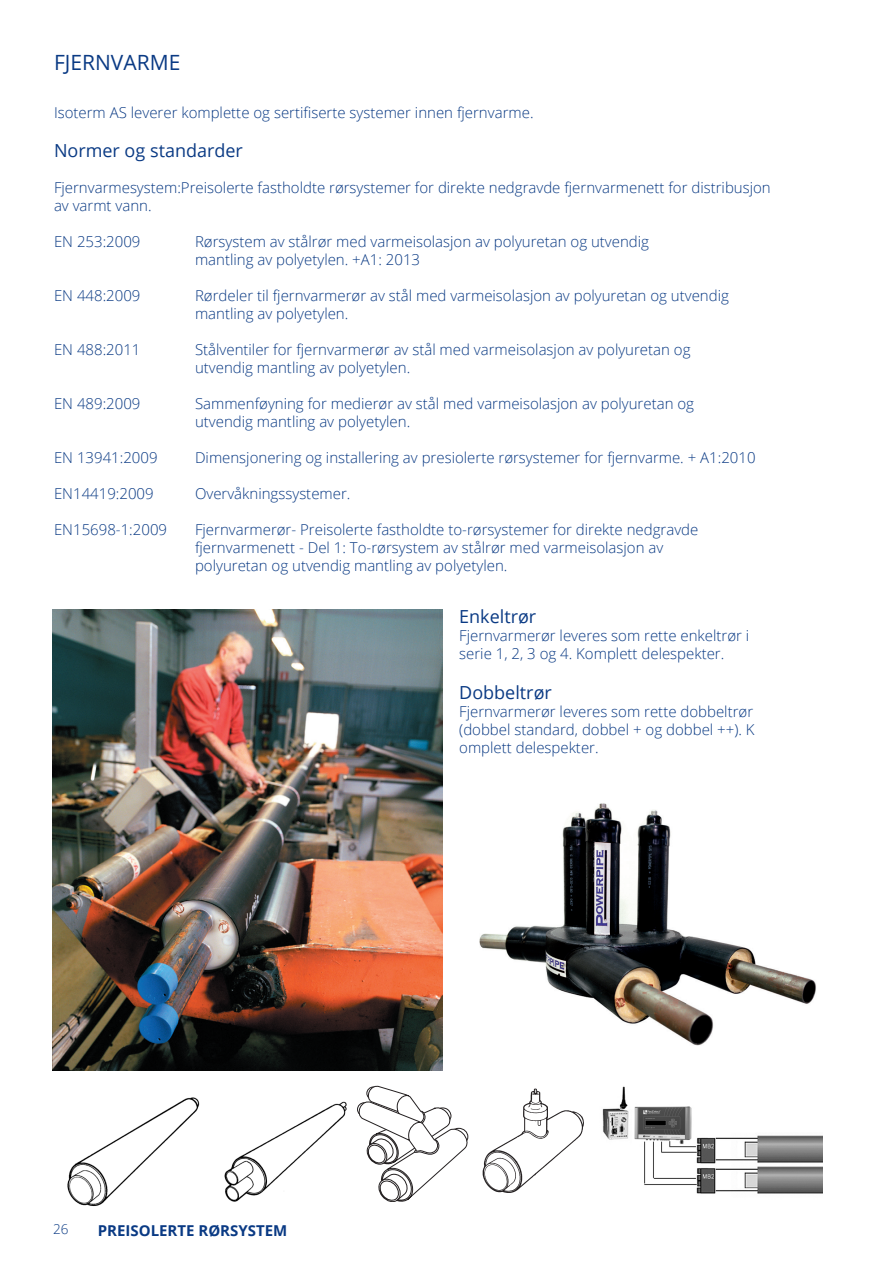
<style>
.page{position:relative;width:893px;height:1263px;background:#fff}
.page>*{position:absolute;margin:0;border:0;box-sizing:border-box;transform-origin:0 0}
.t1{font:21px "Open Sans";color:#0a3a84}
.t2{font:18px "Open Sans";color:#0a3a84}
.t3{font:300 15px/18px "Open Sans";color:#0a3a84}
.t4{font:700 15px "Open Sans";color:#0a3a84}
.t5{font:300 13.5px "Open Sans";color:#0a3a84}
</style>
<div class="page">
<img style="left:479px;top:803px;width:337px;height:243px">
<img style="left:53px;top:609px;width:390px;height:461px">
<img style="left:67px;top:1097px;width:133px;height:109px">
<img style="left:482px;top:1088px;width:102px;height:105px">
<img style="left:224px;top:1101px;width:123px;height:101px">
<img style="left:602px;top:1086px;width:221px;height:108px">
<svg style="left:357px;top:1086px;width:111px;height:116px"></svg>
<p class="t1" style="left:54px;top:48px;width:128px">FJERNVARME</p>
<p class="t3" style="left:54px;top:103px;width:481px">Isoterm AS leverer komplette og sertifiserte systemer innen fjernvarme.</p>
<p class="t2" style="left:54px;top:139px;width:190px">Normer og standarder</p>
<p class="t3" style="left:54px;top:179px;width:718px">Fjernvarmesystem:Preisolerte fastholdte rørsystemer for direkte nedgravde fjernvarmenett for distribusjon av varmt vann.</p>
<p class="t3" style="left:54px;top:233px;width:88px">EN 253:2009</p>
<p class="t3" style="left:195px;top:233px;width:456px">Rørsystem av stålrør med varmeisolasjon av polyuretan og utvendig mantling av polyetylen. +A1: 2013</p>
<p class="t3" style="left:54px;top:287px;width:88px">EN 448:2009</p>
<p class="t3" style="left:195px;top:287px;width:535px">Rørdeler til fjernvarmerør av stål med varmeisolasjon av polyuretan og utvendig</p>
<p class="t3" style="left:195px;top:305px;width:155px">mantling av polyetylen.</p>
<p class="t3" style="left:54px;top:341px;width:88px">EN 488:2011</p>
<p class="t3" style="left:195px;top:341px;width:497px">Stålventiler for fjernvarmerør av stål med varmeisolasjon av polyuretan og utvendig mantling av polyetylen.</p>
<p class="t3" style="left:54px;top:395px;width:88px">EN 489:2009</p>
<p class="t3" style="left:195px;top:395px;width:501px">Sammenføyning for medierør av stål med varmeisolasjon av polyuretan og utvendig mantling av polyetylen.</p>
<p class="t3" style="left:54px;top:449px;width:105px">EN 13941:2009</p>
<p class="t3" style="left:195px;top:449px;width:562px">Dimensjonering og installering av presiolerte rørsystemer for fjernvarme. + A1:2010</p>
<p class="t3" style="left:54px;top:485px;width:101px">EN14419:2009</p>
<p class="t3" style="left:195px;top:485px;width:157px">Overvåkningssystemer.</p>
<p class="t3" style="left:54px;top:521px;width:115px">EN15698-1:2009</p>
<p class="t3" style="left:195px;top:521px;width:505px">Fjernvarmerør- Preisolerte fastholdte to-rørsystemer for direkte nedgravde</p>
<p class="t3" style="left:195px;top:539px;width:470px">fjernvarmenett - Del 1: To-rørsystem av stålrør med varmeisolasjon av polyuretan og utvendig mantling av polyetylen.</p>
<p class="t2" style="left:459px;top:604px;width:79px">Enkeltrør</p>
<p class="t3" style="left:459px;top:626px;width:291px">Fjernvarmerør leveres som rette enkeltrør i</p>
<p class="t3" style="left:459px;top:644px;width:267px">serie 1, 2, 3 og 4. Komplett delespekter.</p>
<p class="t2" style="left:459px;top:680px;width:94px">Dobbeltrør</p>
<p class="t3" style="left:459px;top:702px;width:297px">Fjernvarmerør leveres som rette dobbeltrør (dobbel standard, dobbel + og dobbel ++). K</p>
<p class="t3" style="left:459px;top:738px;width:141px">omplett delespekter.</p>
<p class="t5" style="left:53px;top:1220px;width:17px">26</p>
<p class="t4" style="left:98px;top:1219px;width:191px">PREISOLERTE RØRSYSTEM</p>
</div>
